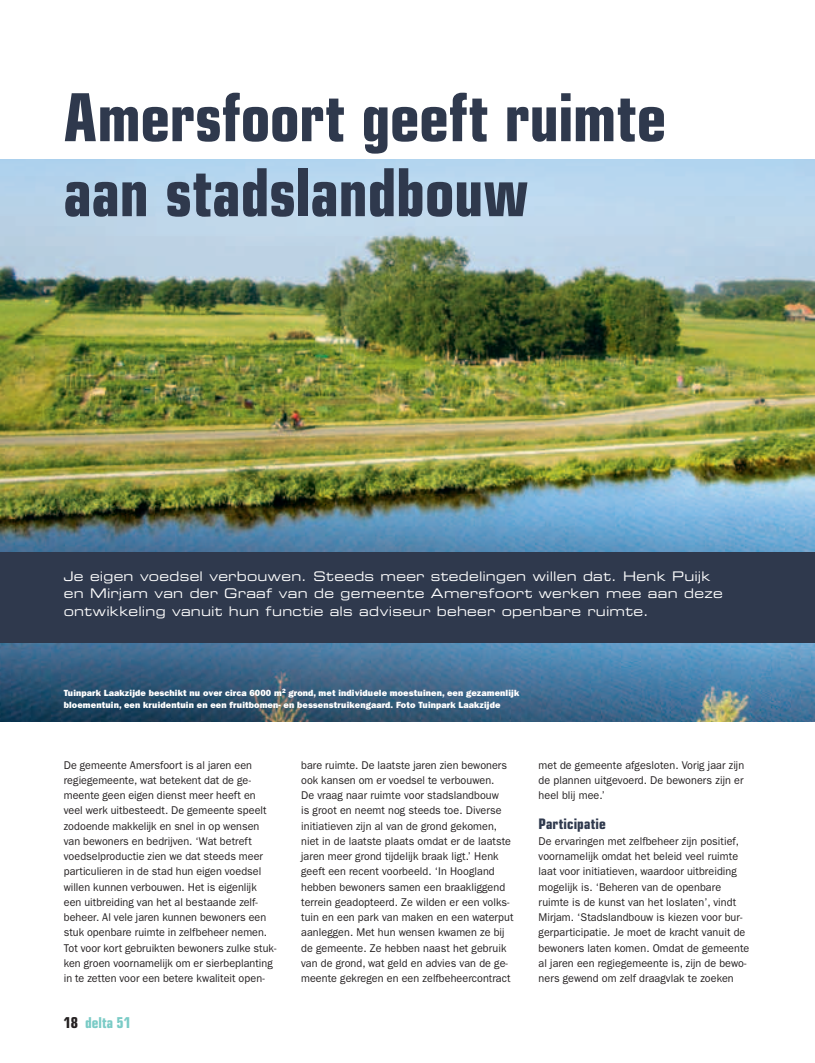
<style>
.page{position:relative;width:815px;height:1063px;background:#fff}
.page>*{position:absolute;margin:0;border:0;box-sizing:border-box;transform-origin:0 0}
.t1{font:700 condensed 66.25px/75px "Eurostile";letter-spacing:-.005em;color:#2f394d;scale:.96 1}
.t2{font:700 condensed 15px "Eurostile";letter-spacing:.005em;color:#7acbc6;scale:.96 1}
.t3{font:700 condensed 14.5px "Eurostile";letter-spacing:.015em;color:#2f394d}
.t4{font:13.25px/17.5px "Eurostile Extended Two";letter-spacing:.02em;color:#fff;scale:.95 1}
.t5{font:11.25px/15.2px "Franklin Gothic";letter-spacing:.005em;color:#231f20;scale:.96 1}
.t6{font:800 9px/12.8px "Franklin Gothic";letter-spacing:.015em;color:#fff}
.s1{color:#231f20}
</style>
<div class="page">
<img style="left:0;top:159px;width:815px;height:394px">
<img style="left:0;top:643px;width:815px;height:79px">
<div style="left:0;top:553px;width:815px;height:90px;background:#2f394d"></div>
<h1 class="t1" style="left:64px;top:80px;width:629px">Amersfoort geeft ruimte aan stadslandbouw</h1>
<p class="t4" style="left:64px;top:567px;width:695px">Je eigen voedsel verbouwen. Steeds meer stedelingen willen dat. Henk Puijk en Mirjam van der Graaf van de gemeente Amersfoort werken mee aan deze ontwikkeling vanuit hun functie als adviseur beheer openbare ruimte.</p>
<p class="t6" style="left:64px;top:686px;width:457px">Tuinpark Laakzijde beschikt nu over circa 6000 m<sup>2</sup> grond, met individuele moestuinen, een gezamenlijk bloementuin, een kruidentuin en een fruitbomen- en bessenstruikengaard. Foto Tuinpark Laakzijde</p>
<p class="t5" style="left:64px;top:757px;width:223px">De gemeente Amersfoort is al jaren een regiegemeente, wat betekent dat de ge&shy;meente geen eigen dienst meer heeft en veel werk uitbesteedt. De gemeente speelt zodoende makkelijk en snel in op wensen van bewoners en bedrijven. ‘Wat betreft voedselproductie zien we dat steeds meer particulieren in de stad hun eigen voedsel willen kunnen verbouwen. Het is eigenlijk een uitbreiding van het al bestaande zelf&shy;beheer. Al vele jaren kunnen bewoners een stuk openbare ruimte in zelfbeheer nemen.<br>Tot voor kort gebruikten bewoners zulke stuk&shy;ken groen voornamelijk om er sierbeplanting in te zetten voor een betere kwaliteit open-</p>
<p class="t5" style="left:301px;top:757px;width:223px">bare ruimte. De laatste jaren zien bewoners ook kansen om er voedsel te verbouwen.<br>De vraag naar ruimte voor stadslandbouw<br>is groot en neemt nog steeds toe. Diverse initiatieven zijn al van de grond gekomen, niet in de laatste plaats omdat er de laatste jaren meer grond tijdelijk braak ligt.’ Henk geeft een recent voorbeeld. ‘In Hoogland hebben bewoners samen een braakliggend terrein geadopteerd. Ze wilden er een volks&shy;tuin en een park van maken en een waterput aanleggen. Met hun wensen kwamen ze bij de gemeente. Ze hebben naast het gebruik van de grond, wat geld en advies van de ge&shy;meente gekregen en een zelfbeheercontract</p>
<p class="t5" style="left:539px;top:757px;width:216px;text-align:justify">met de gemeente afgesloten. Vorig jaar zijn de plannen uitgevoerd. De bewoners zijn er heel blij mee.’</p>
<p class="t3" style="left:539px;top:815px;width:69px">Participatie</p>
<p class="t5" style="left:539px;top:833px;width:221px">De ervaringen met zelfbeheer zijn positief, voornamelijk omdat het beleid veel ruimte laat voor initiatieven, waardoor uitbreiding mogelijk is. ‘Beheren van de openbare ruimte is de kunst van het loslaten’, vindt Mirjam. ‘Stadslandbouw is kiezen voor bur&shy;gerparticipatie. Je moet de kracht vanuit de bewoners laten komen. Omdat de gemeente al jaren een regiegemeente is, zijn de bewo&shy;ners gewend om zelf draagvlak te zoeken</p>
<h2 class="t2" style="left:64px;top:1013px;width:72px"><span class="s1">18</span> delta 51</h2>
</div>
